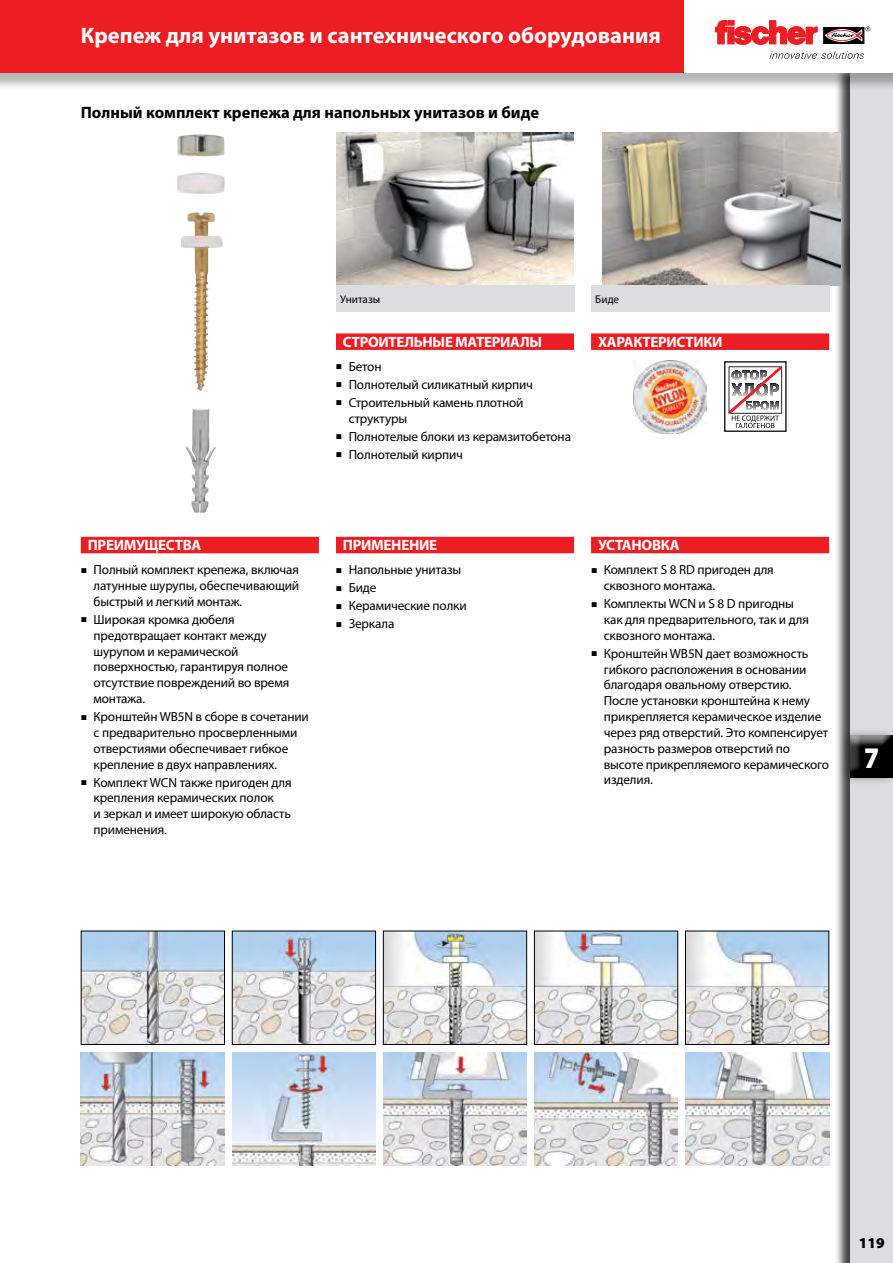
<style>
.page{position:relative;width:893px;height:1263px;background:#fff}
.page>*{position:absolute;margin:0;border:0;box-sizing:border-box;transform-origin:0 0}
.t1{font:900 30px "Myriad Pro";color:#fff;scale:.88 1}
.t2{font:700 22.5px "Myriad Pro";color:#fff}
.t3{font:700 16.5px "Myriad Pro";color:#000}
.t4{font:700 15px "Myriad Pro";letter-spacing:-.02em;color:#fff}
.t5{font:900 15px "Myriad Pro";color:#000}
.t6{font:13.2px/15.9px "Myriad Pro";letter-spacing:-.01em;color:#000}
.t7{font:11.25px "Myriad Pro";color:#000}
.s1{font-family:"Arial";font-size:10.5px}
</style>
<div class="page">
<div style="left:834px;top:64px;width:59px;height:1199px;background:#000;opacity:.75"></div>
<div style="left:850px;top:72px;width:43px;height:1191px;background:#dcddde"></div>
<div style="left:0;top:0;width:893px;height:91px;background:#000;opacity:.29"></div>
<div style="left:0;top:0;width:893px;height:72px;background:#ed1d24"></div>
<div style="left:685px;top:0;width:208px;height:72px;background:#fff"></div>
<svg style="left:823px;top:27px;width:41px;height:17px"></svg>
<svg style="left:715px;top:21px;width:102px;height:24px"></svg>
<svg style="left:825px;top:26px;width:45px;height:15px"></svg>
<svg style="left:769px;top:51px;width:95px;height:8px"></svg>
<div style="left:838px;top:727px;width:55px;height:59px;background:#000;opacity:.3"></div>
<div style="left:849px;top:734px;width:44px;height:45px;background:#000;opacity:.75"></div>
<hr style="left:892px;top:735px;width:1px;height:43px;background:#000">
<img style="left:336px;top:133px;width:238px;height:153px">
<div style="left:336px;top:286px;width:238px;height:26px;background:#dcddde"></div>
<img style="left:603px;top:133px;width:238px;height:153px">
<div style="left:591px;top:286px;width:238px;height:26px;background:#dcddde"></div>
<img style="left:232px;top:1052px;width:143px;height:114px">
<img style="left:234px;top:933px;width:140px;height:110px">
<div style="left:232px;top:931px;width:144px;height:114px;border:1px solid #000"></div>
<img style="left:383px;top:1052px;width:144px;height:114px">
<img style="left:385px;top:933px;width:140px;height:110px">
<div style="left:383px;top:931px;width:144px;height:114px;border:1px solid #000"></div>
<img style="left:535px;top:1052px;width:143px;height:114px">
<img style="left:536px;top:933px;width:140px;height:110px">
<div style="left:534px;top:931px;width:144px;height:114px;border:1px solid #000"></div>
<img style="left:686px;top:1052px;width:143px;height:114px">
<img style="left:687px;top:933px;width:140px;height:110px">
<div style="left:685px;top:931px;width:144px;height:114px;border:1px solid #000"></div>
<img style="left:177px;top:134px;width:48px;height:210px">
<img style="left:81px;top:1052px;width:143px;height:114px">
<img style="left:83px;top:933px;width:140px;height:110px">
<div style="left:81px;top:931px;width:144px;height:114px;border:1px solid #000"></div>
<div style="left:81px;top:537px;width:238px;height:16px;background:#ed1d24"></div>
<div style="left:336px;top:537px;width:238px;height:16px;background:#ed1d24"></div>
<div style="left:591px;top:537px;width:238px;height:16px;background:#ed1d24"></div>
<div style="left:336px;top:333px;width:238px;height:17px;background:#ed1d24"></div>
<div style="left:591px;top:333px;width:238px;height:17px;background:#ed1d24"></div>
<img style="left:634px;top:361px;width:72px;height:72px">
<div style="left:725px;top:362px;width:61px;height:69px;background:linear-gradient(to right,#fefefe,#fdfdfd)"></div>
<div style="left:724px;top:361px;width:62px;height:71px;border:1px solid #000"></div>
<svg style="left:729px;top:366px;width:53px;height:62px"></svg>
<h2 class="t2" style="left:81px;top:21px;width:582px">Крепеж для унитазов и сантехнического оборудования</h2>
<p class="t3" style="left:81px;top:102px;width:460px">Полный комплект крепежа для напольных унитазов и биде</p>
<p class="t7" style="left:340px;top:292px;width:42px">Унитазы</p>
<p class="t7" style="left:595px;top:292px;width:25px">Биде</p>
<p class="t4" style="left:343px;top:332px;width:201px">СТРОИТЕЛЬНЫЕ МАТЕРИАЛЫ</p>
<p class="t6" style="left:336px;top:358px;width:47px"><span class="s1">■</span> Бетон</p>
<p class="t6" style="left:336px;top:376px;width:199px"><span class="s1">■</span> Полнотелый силикатный кирпич</p>
<p class="t6" style="left:349px;top:394px;width:176px;text-indent:-13px"><span class="s1">■</span> Строительный камень плотной структуры</p>
<p class="t6" style="left:336px;top:428px;width:237px"><span class="s1">■</span> Полнотелые блоки из керамзитобетона</p>
<p class="t6" style="left:336px;top:446px;width:129px"><span class="s1">■</span> Полнотелый кирпич</p>
<p class="t4" style="left:598px;top:332px;width:126px">ХАРАКТЕРИСТИКИ</p>
<p class="t4" style="left:88px;top:535px;width:115px">ПРЕИМУЩЕСТВА</p>
<p class="t6" style="left:94px;top:562px;width:207px;text-align:justify;text-indent:-13px"><span class="s1">■</span> Полный комплект крепежа, включая латунные шурупы, обеспечивающий быстрый и легкий монтаж.</p>
<p class="t6" style="left:94px;top:611px;width:197px;text-indent:-13px"><span class="s1">■</span> Широкая кромка дюбеля предотвращает контакт между шурупом и керамической поверхностью, гарантируя полное отсутствие повреждений во время монтажа.</p>
<p class="t6" style="left:94px;top:708px;width:217px;text-indent:-13px"><span class="s1">■</span> Кронштейн WB5N в сборе в сочетании с предварительно просверленными отверстиями обеспечивает гибкое крепление в двух направлениях.</p>
<p class="t6" style="left:94px;top:774px;width:200px;text-indent:-13px"><span class="s1">■</span> Комплект WCN также пригоден для крепления керамических полок<br>и зеркал и имеет широкую область применения.</p>
<p class="t4" style="left:343px;top:535px;width:96px">ПРИМЕНЕНИЕ</p>
<p class="t6" style="left:336px;top:562px;width:127px"><span class="s1">■</span> Напольные унитазы</p>
<p class="t6" style="left:336px;top:580px;width:42px"><span class="s1">■</span> Биде</p>
<p class="t6" style="left:336px;top:598px;width:132px"><span class="s1">■</span> Керамические полки</p>
<p class="t6" style="left:336px;top:615px;width:60px"><span class="s1">■</span> Зеркала</p>
<p class="t4" style="left:598px;top:535px;width:83px">УСТАНОВКА</p>
<p class="t6" style="left:604px;top:562px;width:171px;text-indent:-13px"><span class="s1">■</span> Комплект S 8 RD пригоден для сквозного монтажа.</p>
<p class="t6" style="left:604px;top:595px;width:207px;text-indent:-13px"><span class="s1">■</span> Комплекты WCN и S 8 D пригодны как для предварительного, так и для сквозного монтажа.</p>
<p class="t6" style="left:604px;top:645px;width:227px;text-indent:-13px"><span class="s1">■</span> Кронштейн WB5N дает возможность гибкого расположения в основании благодаря овальному отверстию.<br>После установки кронштейна к нему прикрепляется керамическое изделие через ряд отверстий. Это компенсирует разность размеров отверстий по высоте прикрепляемого керамического изделия.</p>
<h1 class="t1" style="left:864px;top:738px;width:19px">7</h1>
<p class="t5" style="left:859px;top:1232px;width:27px">119</p>
</div>
